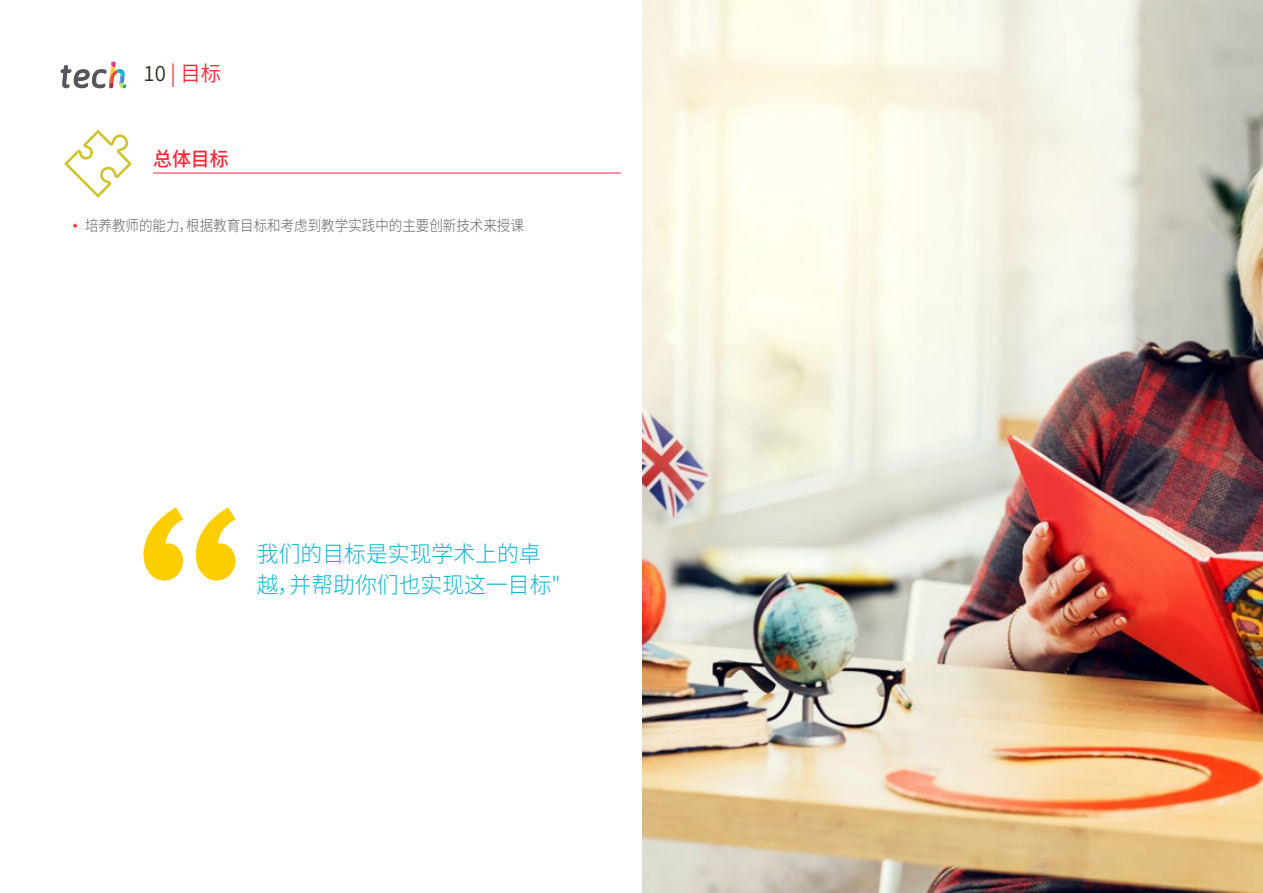
<style>
.page{position:relative;width:1263px;height:893px;background:#fff}
.page>*{position:absolute;margin:0;border:0;box-sizing:border-box;transform-origin:0 0}
.t1{font:300 22.5px/31.5px "Source Han Sans CN";color:#0fb6cf}
.t2{font:21px "Source Han Sans CN";color:#ff293a}
.t3{font:500 19.5px "Source Han Sans CN";color:#ff293a}
.t4{font:300 15px "Source Han Sans CN";color:#61646a;scale:.9 1}
.s1{color:#312e20}
</style>
<div class="page">
<img style="left:642px;top:0;width:621px;height:893px">
<hr style="left:153px;top:173px;width:468px;height:1px;background:#ff293a">
<svg style="left:64px;top:130px;width:68px;height:68px"></svg>
<svg style="left:61px;top:62px;width:65px;height:27px"></svg>
<svg style="left:144px;top:507px;width:92px;height:74px"></svg>
<h2 class="t2" style="left:144px;top:61px;width:79px"><span class="s1">10</span> | 目标</h2>
<h3 class="t3" style="left:153px;top:147px;width:77px">总体目标</h3>
<p class="t4" style="left:85px;top:217px;width:489px">培养教师的能力，根据教育目标和考虑到教学实践中的主要创新技术来授课</p>
<h1 class="t1" style="left:257px;top:538px;width:305px">我们的目标是实现学术上的卓越，并帮助你们也实现这一目标"</h1>
</div>
